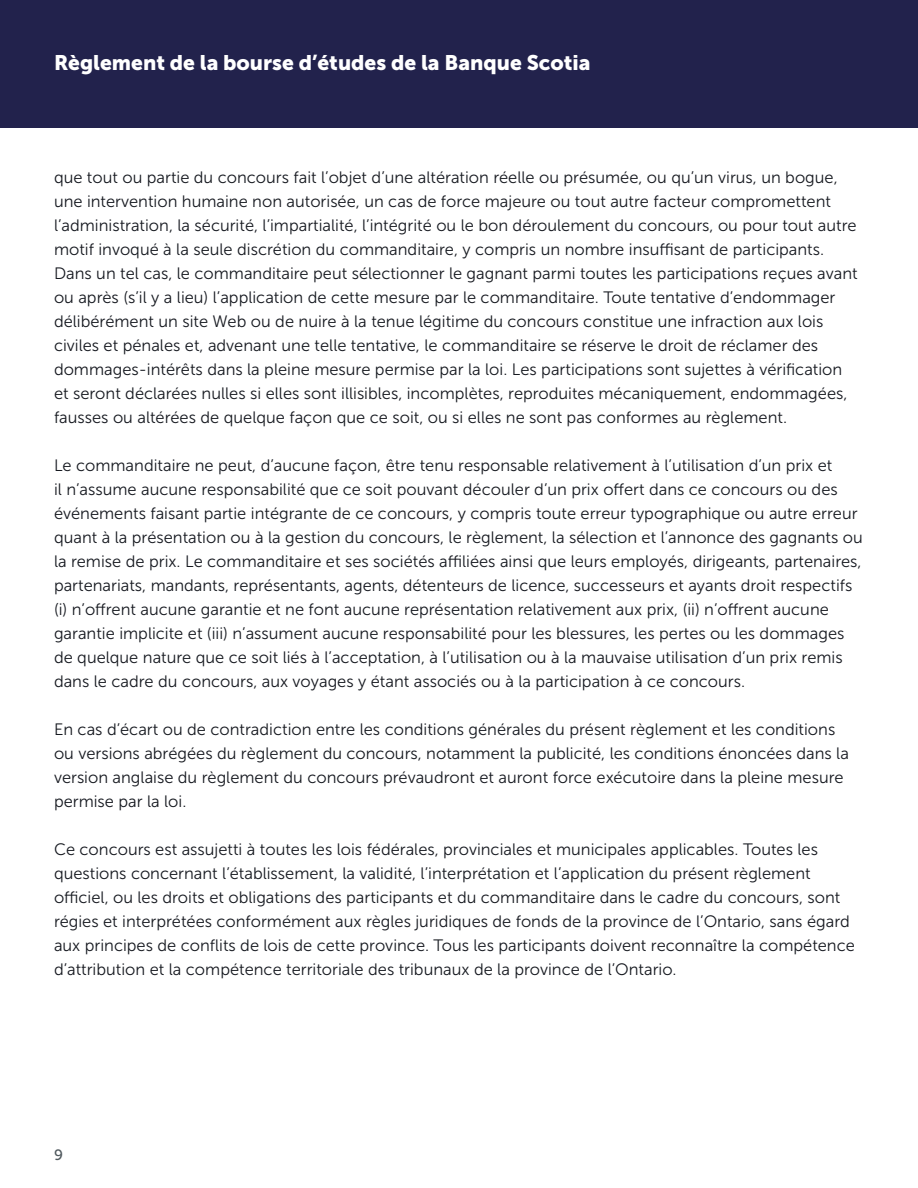
<style>
.page{position:relative;width:918px;height:1188px;background:#fff}
.page>*{position:absolute;margin:0;border:0;box-sizing:border-box;transform-origin:0 0}
.t1{font:21px "Museo Sans 900";color:#fff}
.t2{font:16.5px/24px "Museo Sans 300";color:#161920}
.t3{font:15px "Museo Sans 500";color:#50595e}
</style>
<div class="page">
<div style="left:0;top:0;width:918px;height:127px;background:#22224c"></div>
<p class="t1" style="left:54px;top:50px;width:538px">Règlement de la bourse d’études de la Banque Scotia</p>
<p class="t2" style="left:54px;top:165px;width:805px">que tout ou partie du concours fait l’objet d’une altération réelle ou présumée, ou qu’un virus, un bogue, une intervention humaine non autorisée, un cas de force majeure ou tout autre facteur compromettent l’administration, la sécurité, l’impartialité, l’intégrité ou le bon déroulement du concours, ou pour tout autre motif invoqué à la seule discrétion du commanditaire, y compris un nombre insuffisant de participants.<br>Dans un tel cas, le commanditaire peut sélectionner le gagnant parmi toutes les participations reçues avant ou après (s’il y a lieu) l’application de cette mesure par le commanditaire. Toute tentative d’endommager délibérément un site Web ou de nuire à la tenue légitime du concours constitue une infraction aux lois civiles et pénales et, advenant une telle tentative, le commanditaire se réserve le droit de réclamer des dommages-intérêts dans la pleine mesure permise par la loi. Les participations sont sujettes à vérification et seront déclarées nulles si elles sont illisibles, incomplètes, reproduites mécaniquement, endommagées, fausses ou altérées de quelque façon que ce soit, ou si elles ne sont pas conformes au règlement.</p>
<p class="t2" style="left:54px;top:454px;width:810px">Le commanditaire ne peut, d’aucune façon, être tenu responsable relativement à l’utilisation d’un prix et<br>il n’assume aucune responsabilité que ce soit pouvant découler d’un prix offert dans ce concours ou des événements faisant partie intégrante de ce concours, y compris toute erreur typographique ou autre erreur quant à la présentation ou à la gestion du concours, le règlement, la sélection et l’annonce des gagnants ou la remise de prix. Le commanditaire et ses sociétés affiliées ainsi que leurs employés, dirigeants, partenaires, partenariats, mandants, représentants, agents, détenteurs de licence, successeurs et ayants droit respectifs (i) n’offrent aucune garantie et ne font aucune représentation relativement aux prix, (ii) n’offrent aucune garantie implicite et (iii) n’assument aucune responsabilité pour les blessures, les pertes ou les dommages de quelque nature que ce soit liés à l’acceptation, à l’utilisation ou à la mauvaise utilisation d’un prix remis dans le cadre du concours, aux voyages y étant associés ou à la participation à ce concours.</p>
<p class="t2" style="left:54px;top:718px;width:796px">En cas d’écart ou de contradiction entre les conditions générales du présent règlement et les conditions ou versions abrégées du règlement du concours, notamment la publicité, les conditions énoncées dans la version anglaise du règlement du concours prévaudront et auront force exécutoire dans la pleine mesure permise par la loi.</p>
<p class="t2" style="left:54px;top:838px;width:802px">Ce concours est assujetti à toutes les lois fédérales, provinciales et municipales applicables. Toutes les questions concernant l’établissement, la validité, l’interprétation et l’application du présent règlement officiel, ou les droits et obligations des participants et du commanditaire dans le cadre du concours, sont régies et interprétées conformément aux règles juridiques de fonds de la province de l’Ontario, sans égard aux principes de conflits de lois de cette province. Tous les participants doivent reconnaître la compétence d’attribution et la compétence territoriale des tribunaux de la province de l’Ontario.</p>
<p class="t3" style="left:54px;top:1147px;width:10px">9</p>
</div>
